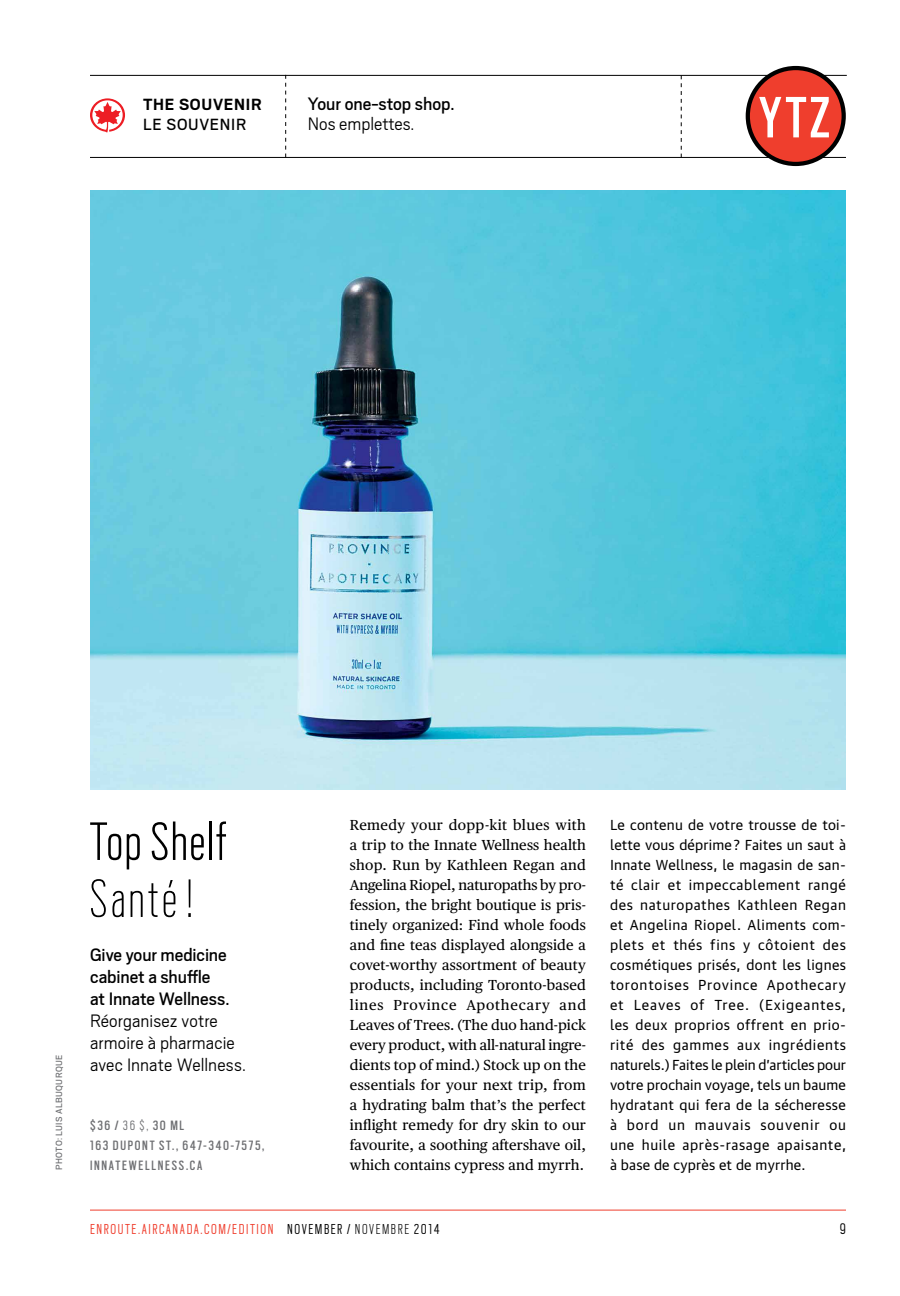
<style>
.page{position:relative;width:900px;height:1296px;background:#fff}
.page>*{position:absolute;margin:0;border:0;box-sizing:border-box;transform-origin:0 0}
.t1{font:64.6px "Scout Cond";color:#fff}
.t2{font:200 60px "Scout Cond";letter-spacing:.025em;color:#000}
.t3{font:100 60px "Scout Cond";letter-spacing:.05em;color:#000}
.t4{font:20px/22px "Scout";letter-spacing:-.005em;color:#000}
.t5{font:300 20px/22px "Scout";color:#000}
.t6{font:700 18px "Scout";letter-spacing:.04em;color:#000}
.t7{font:18px "Scout";letter-spacing:.04em;color:#000}
.t8{font:300 17px "Scout Cond";color:#000}
.t9{font:300 16px "Scout Cond";letter-spacing:.1em;color:#ef3e2d}
.t10{font:15px/20px "Scout Cond";letter-spacing:.115em;color:#6d6e71}
.t11{font:14.4px/20px "Publico Text";letter-spacing:.01em;color:#000;text-align:justify}
.t12{font:14px/20px "Guardian Text Sans";letter-spacing:.045em;color:#000;text-align:justify}
.t13{font:10px "Scout";letter-spacing:.035em;color:#6d6e71}
.s1{font-weight:300}
.s2{color:#000}
.s3{font-weight:200;color:#000}
</style>
<div class="page">
<hr style="left:90px;top:1210px;width:756px;height:1px;background:#ef3e2d">
<hr style="left:90px;top:75px;width:757px;height:1px;background:#000">
<hr style="left:90px;top:157px;width:756px;height:1px;background:#000">
<svg style="left:285px;top:76px;width:1px;height:81px"></svg>
<svg style="left:90px;top:98px;width:35px;height:35px"></svg>
<svg style="left:681px;top:75px;width:1px;height:82px"></svg>
<div style="left:748px;top:68px;width:96px;height:96px;background:#ef3e2d;border-radius:50%"></div>
<div style="left:746px;top:66px;width:100px;height:100px;border:4px solid #000;border-radius:50%"></div>
<img style="left:90px;top:190px;width:756px;height:600px">
<p class="t6" style="left:143px;top:93px;width:120px">THE SOUVENIR</p>
<p class="t7" style="left:143px;top:113px;width:105px">LE SOUVENIR</p>
<h3 class="t4" style="left:308px;top:92px;width:148px">Your one-stop shop.</h3>
<h3 class="t5" style="left:308px;top:112px;width:108px">Nos emplettes.</h3>
<h1 class="t1" style="left:759px;top:75px;width:73px">YTZ</h1>
<p class="t13" style="left:52px;top:1170px;width:117px;rotate:-90deg">PHOTO: LUIS ALBUQURQUE</p>
<h2 class="t2" style="left:90px;top:802px;width:138px">Top Shelf</h2>
<h2 class="t3" style="left:90px;top:859px;width:107px">Santé!</h2>
<h3 class="t4" style="left:90px;top:943px;width:141px">Give your medicine cabinet a shuffle at Innate Wellness.</h3>
<h3 class="t5" style="left:90px;top:1009px;width:157px">Réorganisez votre armoire à pharmacie avec Innate Wellness.</h3>
<p class="t10" style="left:90px;top:1115px;width:176px">$36 / <span class="s1">36 $,</span> 30 ML<br>163 DUPONT ST., 647-340-7575,<br>INNATEWELLNESS.CA</p>
<p class="t11" style="left:350px;top:814px;width:238px">Remedy your dopp-kit blues with a trip to the Innate Wellness health shop. Run by Kathleen Regan and Angelina Riopel, naturopaths by pro&shy;fession, the bright boutique is pris&shy;tinely organized: Find whole foods and fine teas displayed alongside a covet-worthy assortment of beauty products, including Toronto-based lines Province Apothecary and Leaves of Trees. (The duo hand-pick every product, with all-natural ingre&shy;dients top of mind.) Stock up on the essentials for your next trip, from a hydrating balm that’s the perfect inflight remedy for dry skin to our favourite, a soothing aftershave oil, which contains cypress and myrrh.</p>
<p class="t12" style="left:610px;top:815px;width:238px">Le contenu de votre trousse de toi&shy;lette vous déprime ? Faites un saut à Innate Wellness, le magasin de san&shy;té clair et impeccablement rangé des naturopathes Kathleen Regan et Angelina Riopel. Aliments com&shy;plets et thés fins y côtoient des cosmétiques prisés, dont les lignes torontoises Province Apothecary et Leaves of Tree. (Exigeantes, les deux proprios offrent en prio&shy;rité des gammes aux ingrédients naturels.) Faites le plein d’articles pour votre prochain voyage, tels un baume hydratant qui fera de la sécheresse à bord un mauvais souvenir ou une huile après-rasage apaisante, à base de cyprès et de myrrhe.</p>
<p class="t9" style="left:90px;top:1219px;width:351px">ENROUTE.AIRCANADA.COM/EDITION <span class="s2">NOVEMBER /</span> <span class="s3">NOVEMBRE</span> <span class="s2">2014</span></p>
<p class="t8" style="left:840px;top:1218px;width:8px">9</p>
</div>
